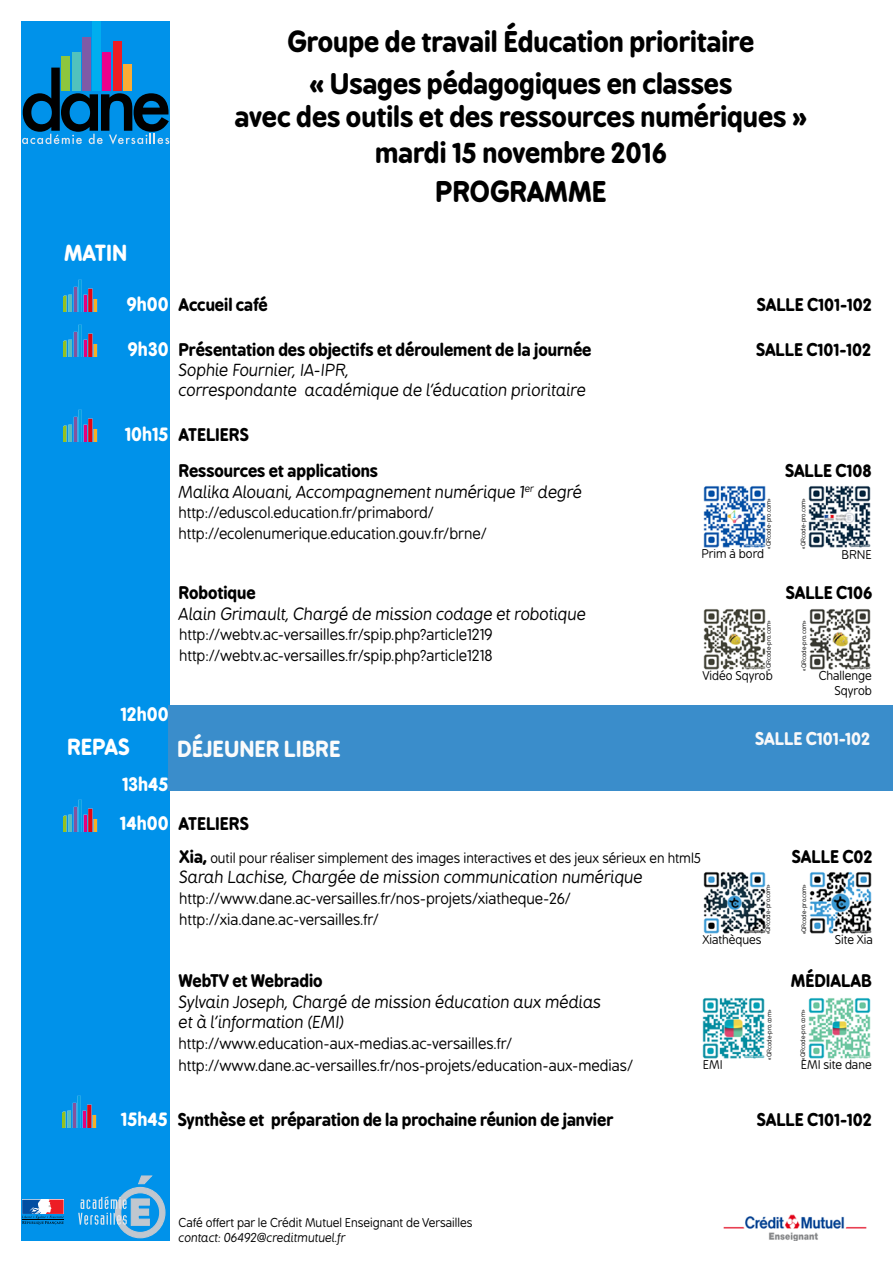
<style>
.page{position:relative;width:893px;height:1263px;background:#fff}
.page>*{position:absolute;margin:0;border:0;box-sizing:border-box;transform-origin:0 0}
.t1{font:700 27px/32.4px "B Preplay";color:#000;text-align:center}
.t2{font:700 21px "B Preplay";color:#fbfbfb}
.t3{font:700 21px "B Preplay";color:#fff}
.t4{font:700 18px "B Preplay";color:#fff}
.t5{font:italic 16.5px/19.8px "B Preplay";color:#000}
.t6{font:700 16.5px "B Preplay";color:#000}
.t7{font:700 16.5px "B Preplay";color:#f8f8f9}
.t8{font:15px "B Preplay";color:#000}
.t9{font:13.5px "B Preplay";color:#000}
.t10{font:12px/14.4px "B Preplay";color:#000;text-align:right}
.t11{font:italic 12px "B Preplay";color:#000}
.t12{font:6px "B Preplay";color:#000}
.s1{font-size:18px;color:#fff}
.s2{font-weight:700;font-size:16.5px}
</style>
<div class="page">
<div style="left:21px;top:21px;width:149px;height:1219px;background:#0092ea"></div>
<svg style="left:22px;top:68px;width:147px;height:77px"></svg>
<div style="left:62px;top:56px;width:8px;height:35px;background:#8dc63f"></div>
<div style="left:72px;top:52px;width:8px;height:39px;background:#52c2bd"></div>
<div style="left:82px;top:37px;width:9px;height:54px;background:#7f5ba6"></div>
<div style="left:93px;top:21px;width:8px;height:70px;background:#00aeef"></div>
<div style="left:103px;top:52px;width:8px;height:39px;background:#ec008c"></div>
<div style="left:113px;top:41px;width:8px;height:50px;background:#ed1d24"></div>
<div style="left:123px;top:64px;width:9px;height:27px;background:#fbac36"></div>
<svg style="left:78px;top:1175px;width:88px;height:63px"></svg>
<svg style="left:22px;top:1200px;width:42px;height:24px"></svg>
<img style="left:64px;top:280px;width:33px;height:31px">
<img style="left:64px;top:324px;width:33px;height:32px">
<img style="left:64px;top:409px;width:33px;height:32px">
<img style="left:64px;top:799px;width:33px;height:32px">
<img style="left:63px;top:1095px;width:33px;height:32px">
<img style="left:703px;top:609px;width:63px;height:61px">
<img style="left:702px;top:998px;width:63px;height:61px">
<img style="left:809px;top:872px;width:63px;height:62px">
<img style="left:703px;top:872px;width:63px;height:62px">
<img style="left:703px;top:486px;width:63px;height:62px">
<img style="left:808px;top:998px;width:63px;height:61px">
<img style="left:808px;top:486px;width:63px;height:62px">
<img style="left:723px;top:1214px;width:144px;height:26px">
<img style="left:809px;top:609px;width:62px;height:61px">
<div style="left:169px;top:706px;width:724px;height:85px;background:#3a8dcb"></div>
<h1 class="t1" style="left:288px;top:25px;width:468px">Groupe de travail Éducation prioritaire</h1>
<h2 class="t3" style="left:64px;top:238px;width:65px">Matin</h2>
<h1 class="t1" style="left:235px;top:67px;width:574px">« Usages pédagogiques en classes<br>avec des outils et des ressources numériques »</h1>
<h1 class="t1" style="left:375px;top:133px;width:293px;line-height:38.7px">mardi 15 novembre 2016<br>Programme</h1>
<p class="t6" style="left:179px;top:293px;width:91px">Accueil café</p>
<p class="t4" style="left:127px;top:292px;width:43px">9h00</p>
<p class="t6" style="left:757px;top:293px;width:117px">Salle C101-102</p>
<p class="t4" style="left:128px;top:336px;width:42px">9h30</p>
<p class="t6" style="left:179px;top:338px;width:414px">Présentation des objectifs et déroulement de la journée</p>
<p class="t6" style="left:756px;top:338px;width:117px">Salle C101-102</p>
<p class="t4" style="left:125px;top:421px;width:45px">10h15</p>
<p class="t5" style="left:179px;top:360px;width:409px">Sophie Fournier, IA-IPR,<br>correspondante académique de l’éducation prioritaire</p>
<p class="t6" style="left:179px;top:423px;width:72px">Ateliers</p>
<p class="t6" style="left:179px;top:459px;width:201px">Ressources et applications</p>
<p class="t5" style="left:179px;top:481px;width:405px">Malika Alouani, Accompagnement numérique 1<sup>er</sup> degré</p>
<p class="t8" style="left:179px;top:502px;width:257px">http://eduscol.education.fr/primabord/</p>
<p class="t8" style="left:179px;top:523px;width:310px">http://ecolenumerique.education.gouv.fr/brne/</p>
<p class="t6" style="left:179px;top:581px;width:79px">Robotique</p>
<p class="t5" style="left:179px;top:603px;width:409px">Alain Grimault, Chargé de mission codage et robotique</p>
<p class="t8" style="left:179px;top:624px;width:315px">http://webtv.ac-versailles.fr/spip.php?article1219</p>
<p class="t8" style="left:179px;top:646px;width:315px">http://webtv.ac-versailles.fr/spip.php?article1218</p>
<p class="t4" style="left:120px;top:701px;width:50px">12h00</p>
<h2 class="t3" style="left:67px;top:732px;width:63px">RE PAS</h2>
<p class="t4" style="left:122px;top:771px;width:48px">13h45</p>
<h2 class="t2" style="left:177px;top:734px;width:165px">Déjeuner libre</h2>
<p class="t6" style="left:120px;top:812px;width:130px"><span class="s1">14h00</span> Ateliers</p>
<p class="t6" style="left:785px;top:459px;width:88px">Salle C108</p>
<p class="t12" style="left:764px;top:549px;width:52px;rotate:-90deg">«QRcode-pro.com»</p>
<p class="t10" style="left:702px;top:546px;width:64px">Prim à bord</p>
<p class="t12" style="left:799px;top:549px;width:52px;rotate:-90deg">«QRcode-pro.com»</p>
<p class="t10" style="left:841px;top:547px;width:32px">BRNE</p>
<p class="t6" style="left:786px;top:581px;width:88px">Salle C106</p>
<p class="t12" style="left:765px;top:671px;width:52px;rotate:-90deg">«QRcode-pro.com»</p>
<p class="t10" style="left:702px;top:668px;width:72px">Vidéo Sqyrob</p>
<p class="t12" style="left:800px;top:671px;width:52px;rotate:-90deg">«QRcode-pro.com»</p>
<p class="t10" style="left:819px;top:668px;width:55px">Challenge<br>Sqyrob</p>
<p class="t7" style="left:755px;top:727px;width:117px">Salle C101-102</p>
<p class="t9" style="left:179px;top:849px;width:523px"><span class="s2">Xia,</span> outil pour réaliser simplement des images interactives et des jeux sérieux en html5</p>
<p class="t5" style="left:179px;top:867px;width:465px">Sarah Lachise, Chargée de mission communication numérique</p>
<p class="t8" style="left:179px;top:888px;width:393px">http://www.dane.ac-versailles.fr/nos-projets/xiatheque-26/</p>
<p class="t8" style="left:179px;top:909px;width:201px">http://xia.dane.ac-versailles.fr/</p>
<p class="t6" style="left:179px;top:969px;width:146px">WebTV et Webradio</p>
<p class="t12" style="left:764px;top:934px;width:52px;rotate:-90deg">«QRcode-pro.com»</p>
<p class="t10" style="left:702px;top:932px;width:61px">Xiathèques</p>
<p class="t6" style="left:792px;top:845px;width:82px">Salle C02</p>
<p class="t12" style="left:800px;top:934px;width:52px;rotate:-90deg">«QRcode-pro.com»</p>
<p class="t10" style="left:835px;top:932px;width:40px">Site Xia</p>
<p class="t6" style="left:791px;top:969px;width:82px">Médialab</p>
<p class="t5" style="left:179px;top:991px;width:424px">Sylvain Joseph, Chargé de mission éducation aux médias et à l’information (EMI)</p>
<p class="t8" style="left:179px;top:1034px;width:335px">http://www.education-aux-medias.ac-versailles.fr/</p>
<p class="t12" style="left:765px;top:1060px;width:52px;rotate:-90deg">«QRcode-pro.com»</p>
<p class="t12" style="left:799px;top:1060px;width:52px;rotate:-90deg">«QRcode-pro.com»</p>
<p class="t8" style="left:179px;top:1055px;width:456px">http://www.dane.ac-versailles.fr/nos-projets/education-aux-medias/</p>
<p class="t10" style="left:801px;top:1057px;width:72px">EMI site dane</p>
<p class="t10" style="left:703px;top:1057px;width:21px">EMI</p>
<p class="t6" style="left:121px;top:1108px;width:494px"><span class="s1">15h45</span> Synthèse et préparation de la prochaine réunion de janvier</p>
<p class="t10" style="left:179px;top:1215px;width:295px">Café offert par le Crédit Mutuel Enseignant de Versailles</p>
<p class="t11" style="left:179px;top:1229px;width:168px">contact: 06492@creditmutuel.fr</p>
<p class="t6" style="left:757px;top:1108px;width:117px">Salle C101-102</p>
</div>
